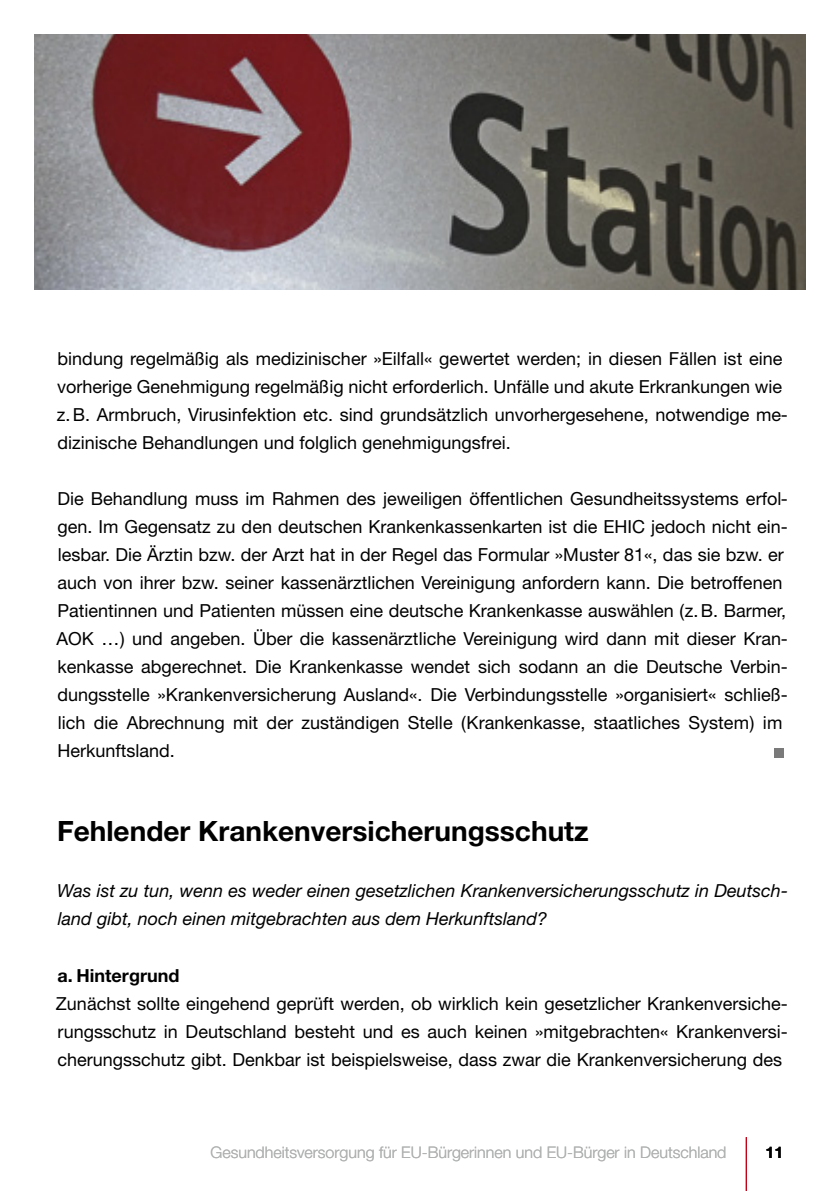
<style>
.page{position:relative;width:840px;height:1191px;background:#fff}
.page>*{position:absolute;margin:0;border:0;box-sizing:border-box;transform-origin:0 0}
._01_Headline_5__schw{font:700 28px "Helvetica Neue";color:#000}
._02_Copy{font:18px/28px "Helvetica Neue";color:#000}
._02_Copy_Anfang{font:18px/28px "Helvetica Neue";color:#000;text-align:justify}
._02_Copy_Anfang-2{font:italic 18px/28px "Helvetica Neue";color:#000}
._02_Copy_Headline_sc{font:700 18px "Helvetica Neue";color:#000}
.t1{font:300 16px "Helvetica Neue CE";color:#b0b1b1}
.t2{font:700 16px "Helvetica Neue";color:#000}
</style>
<div class="page">
<hr style="left:745px;top:1137px;width:1px;height:54px;background:#c20016">
<div style="left:773px;top:748px;width:9px;height:9px;background:#7a7a7a"></div>
<img style="left:34px;top:34px;width:771px;height:255px">
<p class="_02_Copy" style="left:57px;top:344px;width:732px">bindung regelmäßig als medizinischer »Eilfall« gewertet werden; in diesen Fällen ist eine vorherige Genehmigung regelmäßig nicht erforderlich. Unfälle und akute Erkrankungen wie z.B. Armbruch, Virusinfektion etc. sind grundsätzlich unvorhergesehene, notwendige me&shy;dizinische Behandlungen und folglich genehmigungsfrei.</p>
<p class="_02_Copy" style="left:56px;top:484px;width:732px">Die Behandlung muss im Rahmen des jeweiligen öffentlichen Gesundheitssystems erfol&shy;gen. Im Gegensatz zu den deutschen Krankenkassenkarten ist die EHIC jedoch nicht ein&shy;lesbar. Die Ärztin bzw. der Arzt hat in der Regel das Formular »Muster 81«, das sie bzw. er auch von ihrer bzw. seiner kassenärztlichen Vereinigung anfordern kann. Die betroffenen Patientinnen und Patienten müssen eine deutsche Krankenkasse auswählen (z.B. Barmer, AOK …) und angeben. Über die kassenärztliche Vereinigung wird dann mit dieser Kran&shy;kenkasse abgerechnet. Die Krankenkasse wendet sich sodann an die Deutsche Verbin&shy;dungsstelle »Krankenversicherung Ausland«. Die Verbindungsstelle »organisiert« schließ&shy;lich die Abrechnung mit der zuständigen Stelle (Krankenkasse, staatliches System) im Herkunftsland.</p>
<p class="_01_Headline_5__schw" style="left:57px;top:814px;width:533px">Fehlender Krankenversicherungsschutz</p>
<p class="_02_Copy_Anfang-2" style="left:57px;top:876px;width:732px">Was ist zu tun, wenn es weder einen gesetzlichen Krankenversicherungsschutz in Deutsch&shy;land gibt, noch einen mitgebrachten aus dem Herkunftsland?</p>
<p class="_02_Copy_Headline_sc" style="left:57px;top:964px;width:123px">a. Hintergrund</p>
<p class="_02_Copy_Anfang" style="left:56px;top:988px;width:733px">Zunächst sollte eingehend geprüft werden, ob wirklich kein gesetzlicher Krankenversiche&shy;rungsschutz in Deutschland besteht und es auch keinen »mitgebrachten« Krankenversi&shy;cherungsschutz gibt. Denkbar ist beispielsweise, dass zwar die Krankenversicherung des</p>
<p class="t1" style="left:210px;top:1142px;width:517px">Gesundheitsversorgung für EU-Bürgerinnen und EU-Bürger in Deutschland</p>
<p class="t2" style="left:765px;top:1141px;width:19px">11</p>
</div>
